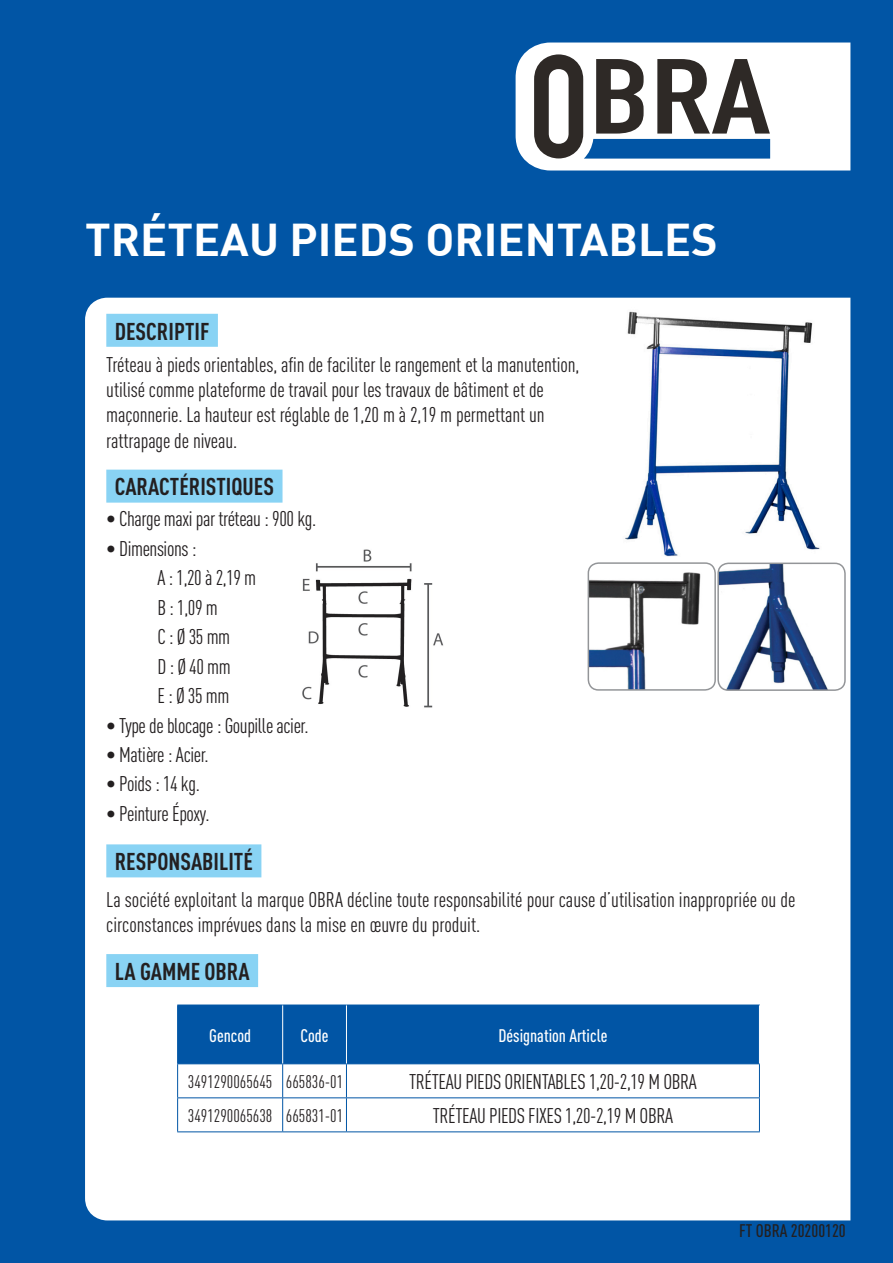
<style>
.page{position:relative;width:893px;height:1263px;background:#0155a5}
.page>*{position:absolute;margin:0;border:0;box-sizing:border-box;transform-origin:0 0}
.t1{font:700 45px "DIN";color:#fff}
.t2{font:700 24px "DIN Cond";color:#231f20}
.t3{font:21px/25.2px "DIN Cond";letter-spacing:-.005em;color:#231f20}
.t4{font:18px "DIN Cond";color:#231f20}
.t5{font:500 18px "DIN Cond";color:#fff}
.t6{font:500 18px "DIN Cond";color:#231f20}
</style>
<div class="page">
<div style="left:85px;top:298px;width:765px;height:922px;background:#fff"></div>
<svg style="left:516px;top:43px;width:334px;height:127px;background:#b4bbc2"></svg>
<img style="left:718px;top:563px;width:127px;height:127px">
<div style="left:717px;top:563px;width:129px;height:128px;border:2px solid #939598;border-radius:10px"></div>
<div style="left:106px;top:314px;width:112px;height:33px;background:#89d3f4"></div>
<div style="left:106px;top:470px;width:176px;height:33px;background:#89d3f4"></div>
<div style="left:106px;top:844px;width:155px;height:33px;background:#89d3f4"></div>
<div style="left:106px;top:954px;width:152px;height:33px;background:#89d3f4"></div>
<img style="left:591px;top:302px;width:255px;height:255px">
<svg style="left:178px;top:1006px;width:581px;height:57px"></svg>
<hr style="left:177px;top:1005px;width:106px;height:1px;background:#0155a5">
<hr style="left:177px;top:1005px;width:1px;height:58px;background:#0155a5">
<hr style="left:283px;top:1005px;width:63px;height:1px;background:#0155a5">
<hr style="left:346px;top:1005px;width:414px;height:1px;background:#0155a5">
<hr style="left:177px;top:1063px;width:106px;height:1px;background:#0155a5">
<hr style="left:177px;top:1064px;width:1px;height:33px;background:#0155a5">
<hr style="left:283px;top:1063px;width:63px;height:1px;background:#0155a5">
<hr style="left:282px;top:1064px;width:1px;height:33px;background:#0155a5">
<hr style="left:346px;top:1063px;width:414px;height:1px;background:#0155a5">
<hr style="left:346px;top:1064px;width:1px;height:33px;background:#0155a5">
<hr style="left:759px;top:1064px;width:1px;height:33px;background:#0155a5">
<hr style="left:177px;top:1097px;width:106px;height:1px;background:#0155a5">
<hr style="left:177px;top:1098px;width:1px;height:33px;background:#0155a5">
<hr style="left:283px;top:1097px;width:63px;height:1px;background:#0155a5">
<hr style="left:282px;top:1098px;width:1px;height:33px;background:#0155a5">
<hr style="left:346px;top:1097px;width:414px;height:1px;background:#0155a5">
<hr style="left:346px;top:1098px;width:1px;height:33px;background:#0155a5">
<hr style="left:759px;top:1098px;width:1px;height:33px;background:#0155a5">
<hr style="left:177px;top:1131px;width:106px;height:1px;background:#0155a5">
<hr style="left:283px;top:1131px;width:63px;height:1px;background:#0155a5">
<hr style="left:346px;top:1131px;width:414px;height:1px;background:#0155a5">
<hr style="left:282px;top:1005px;width:1px;height:58px;background:#fff">
<hr style="left:346px;top:1005px;width:1px;height:58px;background:#fff">
<hr style="left:759px;top:1005px;width:1px;height:58px;background:#fff">
<img style="left:297px;top:544px;width:151px;height:168px">
<img style="left:588px;top:564px;width:117px;height:126px">
<div style="left:588px;top:562px;width:128px;height:129px;border:2px solid #939598;border-radius:10px"></div>
<p class="t1" style="left:85px;top:211px;width:634px">TRÉTEAU PIEDS ORIENTABLES</p>
<p class="t2" style="left:115px;top:316px;width:96px">DESCRIPTIF</p>
<p class="t3" style="left:106px;top:352px;width:475px">Tréteau à pieds orientables, afin de faciliter le rangement et la manutention, utilisé comme plateforme de travail pour les travaux de bâtiment et de maçonnerie. La hauteur est réglable de 1,20 m à 2,19 m permettant un rattrapage de niveau.</p>
<p class="t2" style="left:115px;top:472px;width:161px">CARACTÉRISTIQUES</p>
<p class="t3" style="left:106px;top:506px;width:212px">• Charge maxi par tréteau : 900 kg.</p>
<p class="t3" style="left:106px;top:536px;width:92px">• Dimensions :</p>
<p class="t3" style="left:157px;top:565px;width:100px">A : 1,20 à 2,19 m</p>
<p class="t3" style="left:157px;top:594px;width:62px">B : 1,09 m</p>
<p class="t3" style="left:157px;top:624px;width:74px">C : Ø 35 mm</p>
<p class="t3" style="left:157px;top:653px;width:75px">D : Ø 40 mm</p>
<p class="t3" style="left:157px;top:683px;width:74px">E : Ø 35 mm</p>
<p class="t3" style="left:106px;top:712px;width:204px">• Type de blocage : Goupille acier.</p>
<p class="t3" style="left:106px;top:742px;width:104px">• Matière : Acier.</p>
<p class="t3" style="left:106px;top:771px;width:95px">• Poids : 14 kg.</p>
<p class="t3" style="left:106px;top:801px;width:105px">• Peinture Époxy.</p>
<p class="t2" style="left:115px;top:847px;width:140px">RESPONSABILITÉ</p>
<p class="t3" style="left:106px;top:887px;width:691px">La société exploitant la marque OBRA décline toute responsabilité pour cause d’utilisation inappropriée ou de circonstances imprévues dans la mise en œuvre du produit.</p>
<p class="t2" style="left:115px;top:957px;width:136px">LA GAMME OBRA</p>
<p class="t5" style="left:209px;top:1024px;width:43px">Gencod</p>
<p class="t5" style="left:301px;top:1024px;width:30px">Code</p>
<p class="t5" style="left:498px;top:1024px;width:111px">Désignation Article</p>
<p class="t4" style="left:188px;top:1071px;width:86px">3491290065645</p>
<p class="t4" style="left:286px;top:1071px;width:59px">665836-01</p>
<p class="t3" style="left:409px;top:1069px;width:289px">TRÉTEAU PIEDS ORIENTABLES 1,20-2,19 M OBRA</p>
<p class="t4" style="left:188px;top:1105px;width:86px">3491290065638</p>
<p class="t4" style="left:286px;top:1105px;width:59px">665831-01</p>
<p class="t3" style="left:433px;top:1103px;width:242px">TRÉTEAU PIEDS FIXES 1,20-2,19 M OBRA</p>
<p class="t6" style="left:739px;top:1220px;width:108px">FT OBRA 20200120</p>
</div>
